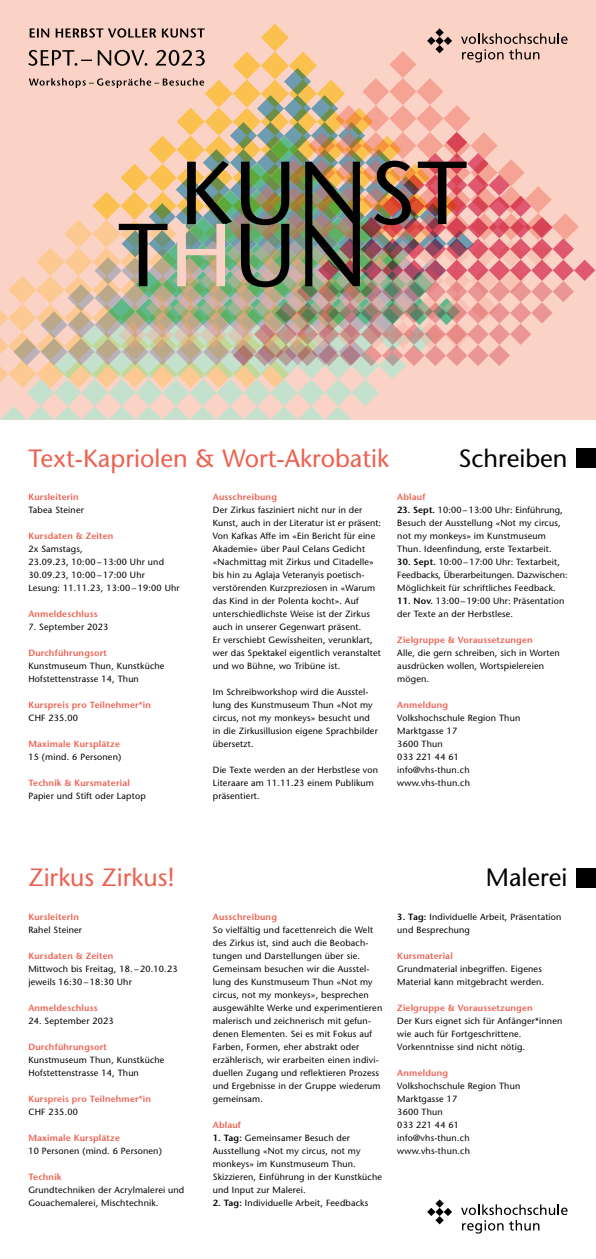
<style>
.page{position:relative;width:596px;height:1259px;background:#fff}
.page>*{position:absolute;margin:0;border:0;box-sizing:border-box;transform-origin:0 0}
.t1{font:89.1px "Stone Sans";letter-spacing:.02em;color:#000}
.t2{font:25px "Stone Sans";color:#ec6252}
.t3{font:25px "Stone Sans";color:#000}
.Einf__Abs{font:9px/13px "Stone Sans";letter-spacing:.02em;color:#000}
.Einf__Abs-2{font:600 9px "Stone Sans";letter-spacing:.02em;color:#ec6252}
.s1{color:#fbd3c6}
.s2{font-weight:600}
</style>
<div class="page">
<div style="left:0;top:0;width:595px;height:420px;background:#fbd3c6"></div>
<div style="left:575px;top:867px;width:20px;height:20px;background:#000"></div>
<svg style="left:461px;top:1204px;width:106px;height:29px"></svg>
<svg style="left:427px;top:1199px;width:25px;height:25px"></svg>
<div style="left:575px;top:448px;width:20px;height:20px;background:#000"></div>
<svg style="left:0;top:24px;width:595px;height:396px"></svg>
<p class="t1" style="left:179px;top:140px;width:289px">KUNST</p>
<p class="t1" style="left:118px;top:202px;width:250px">T<span class="s1">H</span>UN</p>
<p class="t2" style="left:28px;top:443px;width:362px">Text-Kapriolen &amp; Wort-Akrobatik</p>
<p class="t3" style="left:458px;top:443px;width:111px">Schreiben</p>
<p class="Einf__Abs-2" style="left:28px;top:491px;width:52px">Kursleiterin</p>
<p class="Einf__Abs" style="left:28px;top:503px;width:57px">Tabea Steiner</p>
<p class="Einf__Abs-2" style="left:28px;top:530px;width:87px">Kursdaten &amp; Zeiten</p>
<p class="Einf__Abs" style="left:28px;top:542px;width:153px">2x Samstags,<br>23.09.23, 10:00 – 13:00 Uhr und<br>30.09.23, 10:00 – 17:00 Uhr<br>Lesung: 11.11.23, 13:00 – 19:00 Uhr</p>
<p class="Einf__Abs-2" style="left:28px;top:608px;width:71px">Anmeldeschluss</p>
<p class="Einf__Abs" style="left:28px;top:620px;width:81px">7. September 2023</p>
<p class="Einf__Abs-2" style="left:28px;top:647px;width:80px">Durchführungsort</p>
<p class="Einf__Abs" style="left:28px;top:659px;width:137px">Kunstmuseum Thun, Kunstküche<br>Hofstettenstrasse 14, Thun</p>
<p class="Einf__Abs-2" style="left:28px;top:699px;width:124px">Kurspreis pro Teilnehmer*in</p>
<p class="Einf__Abs" style="left:28px;top:711px;width:51px">CHF 235.00</p>
<p class="Einf__Abs-2" style="left:28px;top:738px;width:93px">Maximale Kursplätze</p>
<p class="Einf__Abs" style="left:28px;top:750px;width:94px">15 (mind. 6 Personen)</p>
<p class="Einf__Abs-2" style="left:28px;top:777px;width:103px">Technik &amp; Kursmaterial</p>
<p class="Einf__Abs" style="left:28px;top:789px;width:119px">Papier und Stift oder Laptop</p>
<p class="Einf__Abs-2" style="left:213px;top:491px;width:66px">Ausschreibung</p>
<p class="Einf__Abs" style="left:213px;top:503px;width:170px">Der Zirkus fasziniert nicht nur in der Kunst, auch in der Literatur ist er präsent:<br>Von Kafkas Affe im «Ein Bericht für eine Akademie» über Paul Celans Gedicht «Nachmittag mit Zirkus und Citadelle» bis hin zu Aglaja Veteranyis poetisch&shy;verstörenden Kurzpreziosen in «Warum das Kind in der Polenta kocht». Auf unterschiedlichste Weise ist der Zirkus auch in unserer Gegenwart präsent.<br>Er verschiebt Gewissheiten, verunklart, wer das Spektakel eigentlich veranstaltet und wo Bühne, wo Tribüne ist.</p>
<p class="Einf__Abs" style="left:213px;top:685px;width:166px">Im Schreibworkshop wird die Ausstel&shy;lung des Kunstmuseum Thun «Not my circus, not my monkeys» besucht und in die Zirkusillusion eigene Sprachbilder übersetzt.</p>
<p class="Einf__Abs" style="left:213px;top:763px;width:167px">Die Texte werden an der Herbstlese von<br>Literaare am 11.11.23 einem Publikum präsentiert.</p>
<p class="Einf__Abs-2" style="left:397px;top:491px;width:30px">Ablauf</p>
<p class="Einf__Abs" style="left:397px;top:503px;width:167px"><span class="s2">23. Sept.</span> 10:00 – 13:00 Uhr: Einführung, Besuch der Ausstellung «Not my circus, not my monkeys» im Kunstmuseum Thun. Ideenfindung, erste Textarbeit.</p>
<p class="Einf__Abs" style="left:397px;top:555px;width:172px"><span class="s2">30. Sept.</span> 10:00 – 17:00 Uhr: Textarbeit,<br>Feedbacks, Überarbeitungen. Dazwischen:<br>Möglichkeit für schriftliches Feedback.</p>
<p class="Einf__Abs" style="left:397px;top:594px;width:168px"><span class="s2">11. Nov.</span> 13:00 – 19:00 Uhr: Präsentation der Texte an der Herbstlese.</p>
<p class="Einf__Abs-2" style="left:397px;top:634px;width:137px">Zielgruppe &amp; Voraussetzungen</p>
<p class="Einf__Abs" style="left:397px;top:646px;width:164px">Alle, die gern schreiben, sich in Worten ausdrücken wollen, Wortspielereien mögen.</p>
<p class="Einf__Abs-2" style="left:397px;top:699px;width:52px">Anmeldung</p>
<p class="Einf__Abs" style="left:397px;top:711px;width:124px">Volkshochschule Region Thun</p>
<p class="Einf__Abs" style="left:397px;top:724px;width:61px">Marktgasse 17</p>
<p class="Einf__Abs" style="left:397px;top:737px;width:47px">3600 Thun</p>
<p class="Einf__Abs" style="left:397px;top:750px;width:63px">033 221 44 61</p>
<p class="Einf__Abs" style="left:397px;top:763px;width:74px">info@vhs-thun.ch</p>
<p class="Einf__Abs" style="left:397px;top:776px;width:74px">www.vhs-thun.ch</p>
<p class="t2" style="left:28px;top:863px;width:148px">Zirkus Zirkus!</p>
<p class="t3" style="left:485px;top:863px;width:83px">Malerei</p>
<p class="Einf__Abs-2" style="left:28px;top:911px;width:52px">KursleiterIn</p>
<p class="Einf__Abs" style="left:28px;top:923px;width:55px">Rahel Steiner</p>
<p class="Einf__Abs-2" style="left:28px;top:950px;width:87px">Kursdaten &amp; Zeiten</p>
<p class="Einf__Abs" style="left:28px;top:962px;width:151px">Mittwoch bis Freitag, 18. – 20.10.23</p>
<p class="Einf__Abs" style="left:28px;top:975px;width:105px">jeweils 16:30 – 18:30 Uhr</p>
<p class="Einf__Abs-2" style="left:28px;top:1002px;width:71px">Anmeldeschluss</p>
<p class="Einf__Abs" style="left:28px;top:1014px;width:87px">24. September 2023</p>
<p class="Einf__Abs-2" style="left:28px;top:1041px;width:80px">Durchführungsort</p>
<p class="Einf__Abs" style="left:28px;top:1053px;width:137px">Kunstmuseum Thun, Kunstküche<br>Hofstettenstrasse 14, Thun</p>
<p class="Einf__Abs-2" style="left:28px;top:1093px;width:124px">Kurspreis pro Teilnehmer*in</p>
<p class="Einf__Abs" style="left:28px;top:1105px;width:51px">CHF 235.00</p>
<p class="Einf__Abs-2" style="left:28px;top:1132px;width:93px">Maximale Kursplätze</p>
<p class="Einf__Abs" style="left:28px;top:1144px;width:135px">10 Personen (mind. 6 Personen)</p>
<p class="Einf__Abs-2" style="left:28px;top:1171px;width:35px">Technik</p>
<p class="Einf__Abs" style="left:28px;top:1183px;width:157px">Grundtechniken der Acrylmalerei und<br>Gouachemalerei, Mischtechnik.</p>
<p class="Einf__Abs-2" style="left:213px;top:911px;width:66px">Ausschreibung</p>
<p class="Einf__Abs" style="left:213px;top:923px;width:171px">So vielfältig und facettenreich die Welt des Zirkus ist, sind auch die Beobach&shy;tungen und Darstellungen über sie.<br>Gemeinsam besuchen wir die Ausstel&shy;lung des Kunstmuseum Thun «Not my circus, not my monkeys», besprechen ausgewählte Werke und experimentieren malerisch und zeichnerisch mit gefun&shy;denen Elementen. Sei es mit Fokus auf Farben, Formen, eher abstrakt oder erzählerisch, wir erarbeiten einen indivi&shy;duellen Zugang und reflektieren Prozess und Ergebnisse in der Gruppe wiederum gemeinsam.</p>
<p class="Einf__Abs-2" style="left:213px;top:1119px;width:30px">Ablauf</p>
<p class="Einf__Abs" style="left:213px;top:1131px;width:171px"><span class="s2">1. Tag:</span> Gemeinsamer Besuch der<br>Ausstellung «Not my circus, not my monkeys» im Kunstmuseum Thun.<br>Skizzieren, Einführung in der Kunstküche und Input zur Malerei.</p>
<p class="Einf__Abs" style="left:213px;top:1196px;width:157px"><span class="s2">2. Tag:</span> Individuelle Arbeit, Feedbacks</p>
<p class="Einf__Abs" style="left:397px;top:910px;width:166px"><span class="s2">3. Tag:</span> Individuelle Arbeit, Präsentation und Besprechung</p>
<p class="Einf__Abs-2" style="left:397px;top:950px;width:57px">Kursmaterial</p>
<p class="Einf__Abs" style="left:397px;top:962px;width:148px">Grundmaterial inbegriffen. Eigenes<br>Material kann mitgebracht werden.</p>
<p class="Einf__Abs-2" style="left:397px;top:1002px;width:137px">Zielgruppe &amp; Voraussetzungen</p>
<p class="Einf__Abs" style="left:397px;top:1014px;width:166px">Der Kurs eignet sich für Anfänger*innen wie auch für Fortgeschrittene.<br>Vorkenntnisse sind nicht nötig.</p>
<p class="Einf__Abs-2" style="left:397px;top:1067px;width:52px">Anmeldung</p>
<p class="Einf__Abs" style="left:397px;top:1079px;width:124px">Volkshochschule Region Thun</p>
<p class="Einf__Abs" style="left:397px;top:1092px;width:61px">Marktgasse 17</p>
<p class="Einf__Abs" style="left:397px;top:1105px;width:47px">3600 Thun</p>
<p class="Einf__Abs" style="left:397px;top:1118px;width:63px">033 221 44 61</p>
<p class="Einf__Abs" style="left:397px;top:1131px;width:74px">info@vhs-thun.ch</p>
<p class="Einf__Abs" style="left:397px;top:1144px;width:74px">www.vhs-thun.ch</p>
</div>
